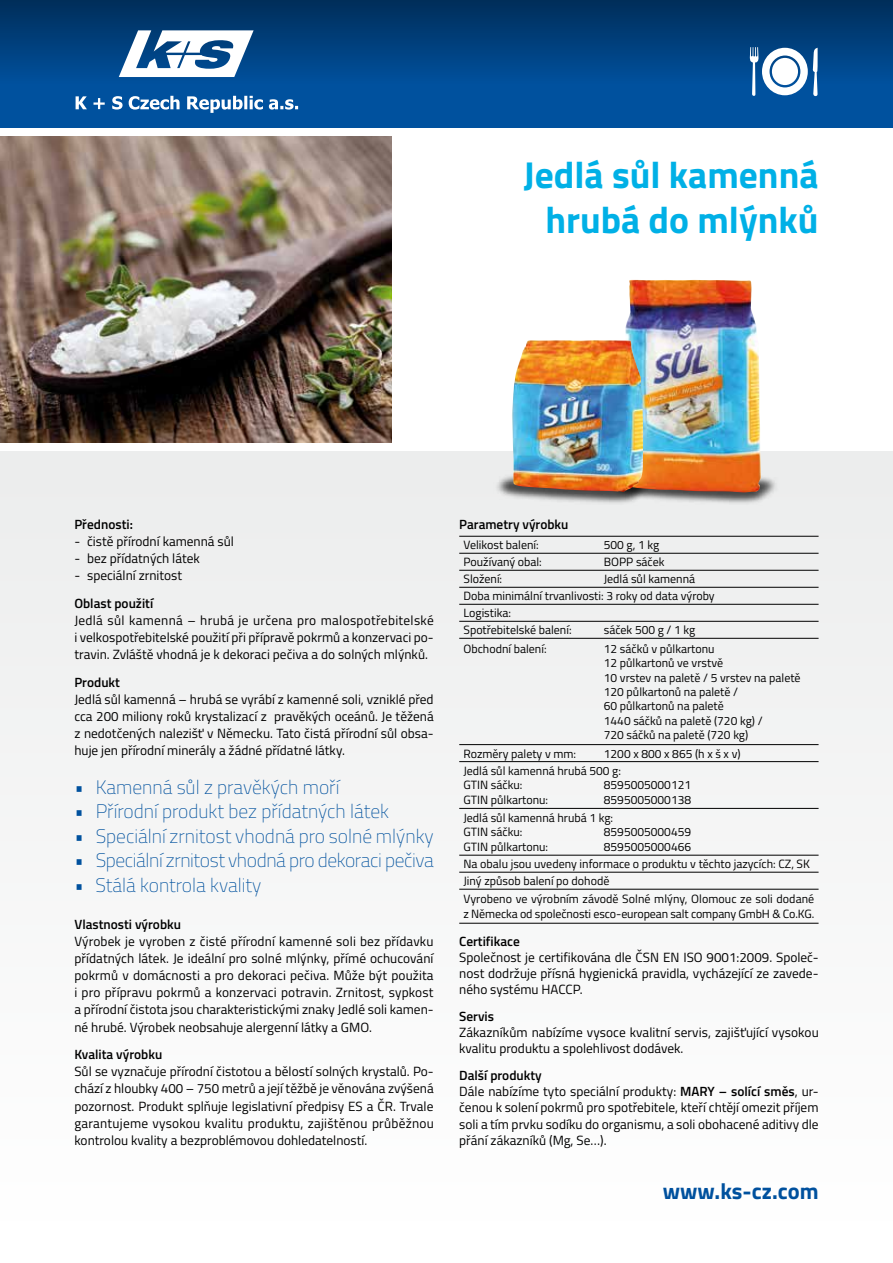
<style>
.page{position:relative;width:893px;height:1263px;background:#fff}
.page>*{position:absolute;margin:0;border:0;box-sizing:border-box;transform-origin:0 0}
.t1{font:700 37.5px/45px "Titillium";color:#00b0e6;text-align:center}
.t2{font:700 22.5px "Titillium";color:#00519e}
.t3{font:100 19.5px "Titillium";color:#00519e}
.t4{font:100 19.5px "Titillium";letter-spacing:-.02em;color:#00519e}
.t5{font:13.35px/17.1px "Titillium";color:#000;text-align:justify}
.t6{font:600 13.35px "Titillium";color:#000}
.t7{font:12px/14.4px "Titillium";color:#000}
.s1{font-weight:600}
</style>
<div class="page">
<div style="left:0;top:0;width:893px;height:128px;background:#00519e"></div>
<div style="left:0;top:451px;width:893px;height:769px;background:#f5f6f6"></div>
<div style="left:0;top:0;width:893px;height:84px;background:linear-gradient(to bottom,#002e59,#00509c)"></div>
<img style="left:0;top:136px;width:391px;height:306px">
<svg style="left:76px;top:30px;width:222px;height:83px"></svg>
<svg style="left:750px;top:47px;width:68px;height:49px"></svg>
<hr style="left:459px;top:536px;width:360px;height:1px;background:#000">
<hr style="left:459px;top:553px;width:360px;height:1px;background:#000">
<hr style="left:459px;top:570px;width:360px;height:1px;background:#000">
<hr style="left:459px;top:587px;width:360px;height:1px;background:#000">
<hr style="left:459px;top:604px;width:360px;height:1px;background:#000">
<hr style="left:459px;top:621px;width:360px;height:1px;background:#000">
<hr style="left:459px;top:638px;width:360px;height:1px;background:#000">
<hr style="left:459px;top:744px;width:360px;height:1px;background:#000">
<hr style="left:459px;top:761px;width:360px;height:1px;background:#000">
<hr style="left:459px;top:808px;width:360px;height:1px;background:#000">
<hr style="left:459px;top:855px;width:360px;height:1px;background:#000">
<hr style="left:459px;top:872px;width:360px;height:1px;background:#000">
<hr style="left:459px;top:889px;width:360px;height:1px;background:#000">
<hr style="left:459px;top:923px;width:360px;height:1px;background:#000">
<img style="left:652px;top:475px;width:127px;height:30px">
<img style="left:495px;top:474px;width:157px;height:31px">
<img style="left:625px;top:280px;width:136px;height:212px">
<img style="left:512px;top:340px;width:131px;height:152px">
<h1 class="t1" style="left:524px;top:150px;width:296px">Jedlá sůl kamenná hrubá do mlýnků</h1>
<p class="t6" style="left:74px;top:514px;width:60px">Přednosti:</p>
<p class="t5" style="left:74px;top:532px;width:161px">- čistě přírodní kamenná sůl</p>
<p class="t5" style="left:74px;top:549px;width:127px">- bez přídatných látek</p>
<p class="t5" style="left:74px;top:566px;width:109px">- speciální zrnitost</p>
<p class="t6" style="left:74px;top:593px;width:80px">Oblast použití</p>
<p class="t5" style="left:74px;top:611px;width:361px">Jedlá sůl kamenná – hrubá je určena pro malospotřebitelské i velkospotřebitelské použití při přípravě pokrmů a konzervaci po&shy;travin. Zvláště vhodná je k dekoraci pečiva a do solných mlýnků.</p>
<p class="t6" style="left:74px;top:672px;width:47px">Produkt</p>
<p class="t5" style="left:74px;top:690px;width:361px">Jedlá sůl kamenná – hrubá se vyrábí z kamenné soli, vzniklé před cca 200 miliony roků krystalizací z pravěkých oceánů. Je těžená z nedotčených nalezišť v Německu. Tato čistá přírodní sůl obsa&shy;huje jen přírodní minerály a žádné přídatné látky.</p>
<h3 class="t3" style="left:74px;top:773px;width:266px">• Kamenná sůl z pravěkých moří</h3>
<h3 class="t3" style="left:74px;top:798px;width:316px">• Přírodní produkt bez přídatných látek</h3>
<h3 class="t3" style="left:74px;top:822px;width:361px">• Speciální zrnitost vhodná pro solné mlýnky</h3>
<h3 class="t4" style="left:74px;top:846px;width:361px">• Speciální zrnitost vhodná pro dekoraci pečiva</h3>
<h3 class="t3" style="left:74px;top:871px;width:188px">• Stálá kontrola kvality</h3>
<p class="t6" style="left:74px;top:914px;width:108px">Vlastnosti výrobku</p>
<p class="t5" style="left:74px;top:932px;width:361px">Výrobek je vyroben z čisté přírodní kamenné soli bez přídavku přídatných látek. Je ideální pro solné mlýnky, přímé ochucování pokrmů v domácnosti a pro dekoraci pečiva. Může být použita i pro přípravu pokrmů a konzervaci potravin. Zrnitost, sypkost a přírodní čistota jsou charakteristickými znaky Jedlé soli kamen&shy;né hrubé. Výrobek neobsahuje alergenní látky a GMO.</p>
<p class="t6" style="left:74px;top:1044px;width:89px">Kvalita výrobku</p>
<p class="t5" style="left:74px;top:1062px;width:361px">Sůl se vyznačuje přírodní čistotou a bělostí solných krystalů. Po&shy;chází z hloubky 400 – 750 metrů a její těžbě je věnována zvýšená pozornost. Produkt splňuje legislativní předpisy ES a ČR. Trvale garantujeme vysokou kvalitu produktu, zajištěnou průběžnou kontrolou kvality a bezproblémovou dohledatelností.</p>
<p class="t6" style="left:459px;top:514px;width:111px">Parametry výrobku</p>
<p class="t7" style="left:463px;top:537px;width:77px">Velikost balení:</p>
<p class="t7" style="left:604px;top:537px;width:57px">500 g, 1 kg</p>
<p class="t7" style="left:463px;top:554px;width:80px">Používaný obal:</p>
<p class="t7" style="left:604px;top:554px;width:62px">BOPP sáček</p>
<p class="t7" style="left:463px;top:571px;width:40px">Složení:</p>
<p class="t7" style="left:463px;top:570px;width:253px;line-height:17px;text-indent:140px">Jedlá sůl kamenná<br>Doba minimální trvanlivosti: 3 roky od data výroby<br>Logistika:<br>Spotřebitelské balení:</p>
<p class="t7" style="left:604px;top:622px;width:93px">sáček 500 g / 1 kg</p>
<p class="t7" style="left:463px;top:641px;width:85px">Obchodní balení:</p>
<p class="t7" style="left:604px;top:641px;width:198px">12 sáčků v půlkartonu<br>12 půlkartonů ve vrstvě<br>10 vrstev na paletě / 5 vrstev na paletě<br>120 půlkartonů na paletě /<br>60 půlkartonů na paletě<br>1440 sáčků na paletě (720 kg) /<br>720 sáčků na paletě (720 kg)</p>
<p class="t7" style="left:463px;top:746px;width:114px">Rozměry palety v mm:</p>
<p class="t7" style="left:463px;top:744px;width:279px;line-height:17.5px;text-indent:140px">1200 x 800 x 865 (h x š x v)<br>Jedlá sůl kamenná hrubá 500 g:</p>
<p class="t7" style="left:463px;top:777px;width:60px">GTIN sáčku:</p>
<p class="t7" style="left:604px;top:777px;width:89px">8595005000121</p>
<p class="t7" style="left:463px;top:792px;width:86px">GTIN půlkartonu:</p>
<p class="t7" style="left:463px;top:790px;width:229px;line-height:18px;text-indent:140px">8595005000138<br>Jedlá sůl kamenná hrubá 1 kg:</p>
<p class="t7" style="left:463px;top:824px;width:60px">GTIN sáčku:</p>
<p class="t7" style="left:604px;top:824px;width:89px">8595005000459</p>
<p class="t7" style="left:463px;top:839px;width:86px">GTIN půlkartonu:</p>
<p class="t7" style="left:463px;top:837px;width:348px;line-height:17.2px;text-indent:140px">8595005000466<br>Na obalu jsou uvedeny informace o produktu v těchto jazycích: CZ, SK<br>Jiný způsob balení po dohodě</p>
<p class="t7" style="left:463px;top:891px;width:352px">Vyrobeno ve výrobním závodě Solné mlýny, Olomouc ze soli dodané z Německa od společnosti esco-european salt company GmbH &amp; Co.KG.</p>
<p class="t6" style="left:459px;top:931px;width:62px">Certifikace</p>
<p class="t5" style="left:459px;top:948px;width:361px;line-height:16.2px">Společnost je certifikována dle ČSN EN ISO 9001:2009. Společ&shy;nost dodržuje přísná hygienická pravidla, vycházející ze zavede&shy;ného systému HACCP.</p>
<p class="t6" style="left:459px;top:1006px;width:36px">Servis</p>
<p class="t5" style="left:459px;top:1024px;width:361px;line-height:16.2px">Zákazníkům nabízíme vysoce kvalitní servis, zajišťující vysokou kvalitu produktu a spolehlivost dodávek.</p>
<p class="t5" style="left:459px;top:1067px;width:361px;line-height:16.2px;text-align:left"><span class="s1">Další produkty<br></span>Dále nabízíme tyto speciální produkty: <span class="s1">MARY – solící směs</span>, ur&shy;čenou k solení pokrmů pro spotřebitele, kteří chtějí omezit příjem soli a tím prvku sodíku do organismu, a soli obohacené aditivy dle přání zákazníků (Mg, Se…).</p>
<h2 class="t2" style="left:663px;top:1174px;width:157px">www.ks-cz.com</h2>
</div>
